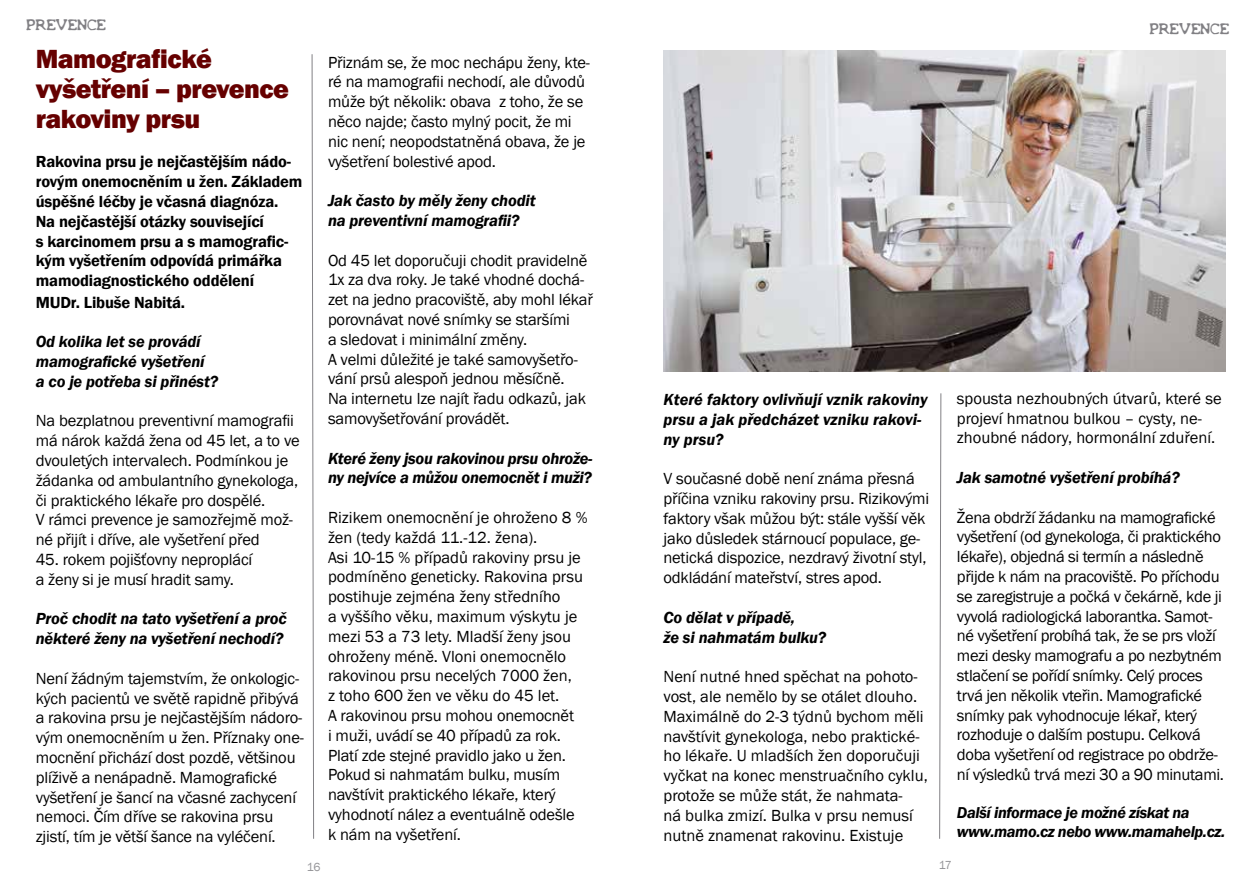
<style>
.page{position:relative;width:1259px;height:893px;background:#fff}
.page>*{position:absolute;margin:0;border:0;box-sizing:border-box;transform-origin:0 0}
.t1{font:800 27px/30px "Franklin Gothic";letter-spacing:-.02em;color:#600}
.t2{font:16.5px/19.8px "Franklin Gothic";letter-spacing:-.01em;color:#000}
.t3{font:italic 600 16.5px/19.8px "Franklin Gothic";letter-spacing:-.01em;color:#000}
.t4{font:600 16.5px/19.8px "Franklin Gothic";letter-spacing:-.01em;color:#000}
.t5{font:italic 600 16.2px/19.8px "Franklin Gothic";letter-spacing:-.025em;color:#000}
.t6{font:14.4px "X Files Regular";color:#818084}
.t7{font:12px "Franklin Gothic";color:#939397}
</style>
<div class="page">
<svg style="left:311px;top:54px;width:3px;height:785px"></svg>
<svg style="left:939px;top:393px;width:2px;height:446px"></svg>
<img style="left:663px;top:51px;width:562px;height:320px">
<p class="t6" style="left:27px;top:19px;width:81px">PREVENCE</p>
<h1 class="t1" style="left:36px;top:44px;width:255px">Mamografické vyšetření – prevence rakoviny prsu</h1>
<p class="t4" style="left:36px;top:152px;width:268px">Rakovina prsu je nejčastějším nádo&shy;rovým onemocněním u žen. Základem úspěšné léčby je včasná diagnóza.<br>Na nejčastější otázky související<br>s karcinomem prsu a s mamografic&shy;kým vyšetřením odpovídá primářka mamodiagnostického oddělení</p>
<p class="t4" style="left:36px;top:292px;width:151px">MUDr. Libuše Nabitá.</p>
<p class="t3" style="left:36px;top:332px;width:184px">Od kolika let se provádí mamografické vyšetření<br>a co je potřeba si přinést?</p>
<p class="t2" style="left:36px;top:411px;width:265px">Na bezplatnou preventivní mamografii má nárok každá žena od 45 let, a to ve dvouletých intervalech. Podmínkou je žádanka od ambulantního gynekologa, či praktického lékaře pro dospělé.<br>V rámci prevence je samozřejmě mož&shy;né přijít i dříve, ale vyšetření před</p>
<p class="t2" style="left:36px;top:550px;width:218px">45. rokem pojišťovny neproplácí a ženy si je musí hradit samy.</p>
<p class="t3" style="left:36px;top:609px;width:252px">Proč chodit na tato vyšetření a proč některé ženy na vyšetření nechodí?</p>
<p class="t2" style="left:36px;top:669px;width:270px">Není žádným tajemstvím, že onkologic&shy;kých pacientů ve světě rapidně přibývá a rakovina prsu je nejčastějším nádoro&shy;vým onemocněním u žen. Příznaky one&shy;mocnění přichází dost pozdě, většinou plíživě a nenápadně. Mamografické vyšetření je šancí na včasné zachycení nemoci. Čím dříve se rakovina prsu zjistí, tím je větší šance na vyléčení.</p>
<p class="t2" style="left:328px;top:53px;width:263px">Přiznám se, že moc nechápu ženy, kte&shy;ré na mamografii nechodí, ale důvodů může být několik: obava z toho, že se něco najde; často mylný pocit, že mi nic není; neopodstatněná obava, že je vyšetření bolestivé apod.</p>
<p class="t3" style="left:328px;top:191px;width:209px">Jak často by měly ženy chodit na preventivní mamografii?</p>
<p class="t2" style="left:328px;top:251px;width:266px">Od 45 let doporučuji chodit pravidelně 1x za dva roky. Je také vhodné dochá&shy;zet na jedno pracoviště, aby mohl lékař porovnávat nové snímky se staršími<br>a sledovat i minimální změny.<br>A velmi důležité je také samovyšetřo&shy;vání prsů alespoň jednou měsíčně.<br>Na internetu lze najít řadu odkazů, jak samovyšetřování provádět.</p>
<p class="t3" style="left:328px;top:448px;width:266px">Které ženy jsou rakovinou prsu ohrože&shy;ny nejvíce a můžou onemocnět i muži?</p>
<p class="t2" style="left:328px;top:508px;width:261px">Rizikem onemocnění je ohroženo 8 % žen (tedy každá 11.-12. žena).<br>Asi 10-15 % případů rakoviny prsu je podmíněno geneticky. Rakovina prsu postihuje zejména ženy středního<br>a vyššího věku, maximum výskytu je mezi 53 a 73 lety. Mladší ženy jsou ohroženy méně. Vloni onemocnělo rakovinou prsu necelých 7000 žen,<br>z toho 600 žen ve věku do 45 let.<br>A rakovinou prsu mohou onemocnět<br>i muži, uvádí se 40 případů za rok.<br>Platí zde stejné pravidlo jako u žen.<br>Pokud si nahmatám bulku, musím navštívit praktického lékaře, který vyhodnotí nález a eventuálně odešle<br>k nám na vyšetření.</p>
<p class="t7" style="left:307px;top:860px;width:15px">16</p>
<p class="t6" style="left:1149px;top:23px;width:81px">PREVENCE</p>
<p class="t3" style="left:663px;top:389px;width:265px">Které faktory ovlivňují vznik rakoviny prsu a jak předcházet vzniku rakovi&shy;ny prsu?</p>
<p class="t2" style="left:663px;top:469px;width:267px">V současné době není známa přesná příčina vzniku rakoviny prsu. Rizikovými faktory však můžou být: stále vyšší věk jako důsledek stárnoucí populace, ge&shy;netická dispozice, nezdravý životní styl, odkládání mateřství, stres apod.</p>
<p class="t3" style="left:663px;top:607px;width:164px">Co dělat v případě,<br>že si nahmatám bulku?</p>
<p class="t2" style="left:663px;top:667px;width:266px">Není nutné hned spěchat na pohoto&shy;vost, ale nemělo by se otálet dlouho.<br>Maximálně do 2-3 týdnů bychom měli navštívit gynekologa, nebo praktické&shy;ho lékaře. U mladších žen doporučuji vyčkat na konec menstruačního cyklu, protože se může stát, že nahmata-<br>ná bulka zmizí. Bulka v prsu nemusí nutně znamenat rakovinu. Existuje</p>
<p class="t2" style="left:957px;top:389px;width:266px">spousta nezhoubných útvarů, které se projeví hmatnou bulkou – cysty, ne&shy;zhoubné nádory, hormonální zduření.</p>
<p class="t3" style="left:957px;top:468px;width:224px">Jak samotné vyšetření probíhá?</p>
<p class="t2" style="left:957px;top:508px;width:268px">Žena obdrží žádanku na mamografické vyšetření (od gynekologa, či praktického lékaře), objedná si termín a následně přijde k nám na pracoviště. Po příchodu se zaregistruje a počká v čekárně, kde ji vyvolá radiologická laborantka. Samot&shy;né vyšetření probíhá tak, že se prs vloží mezi desky mamografu a po nezbytném stlačení se pořídí snímky. Celý proces trvá jen několik vteřin. Mamografické snímky pak vyhodnocuje lékař, který rozhoduje o dalším postupu. Celková doba vyšetření od registrace po obdrže&shy;ní výsledků trvá mezi 30 a 90 minutami.</p>
<p class="t5" style="left:957px;top:802px;width:270px">Další informace je možné získat na www.mamo.cz nebo www.mamahelp.cz.</p>
<p class="t7" style="left:938px;top:857px;width:15px">17</p>
</div>
